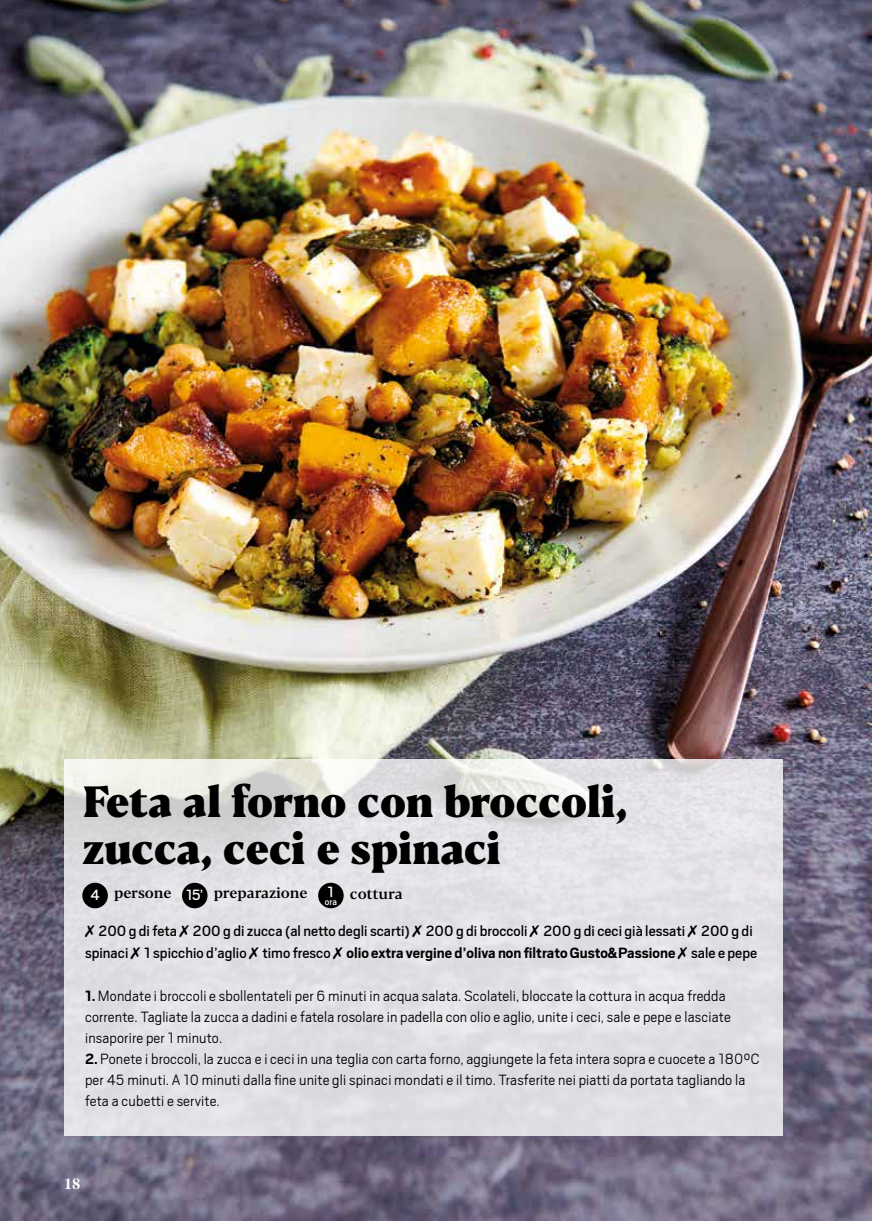
<style>
.page{position:relative;width:872px;height:1221px;background:#fff}
.page>*{position:absolute;margin:0;border:0;box-sizing:border-box;transform-origin:0 0}
.t1{font:800 43.5px/46.5px "Blacker Text";letter-spacing:-.01em;color:#000;scale:.96 1}
.t2{font:300 16.5px/21px "Scout";letter-spacing:.01em;color:#000}
.t3{font:16.5px/21.6px "Scout";color:#000}
.t4{font:16.5px "Scout";color:#fff}
.t5{font:500 15px "Blacker Text";color:#000}
.t6{font:500 15px "Blacker Text";letter-spacing:-.02em;color:#000}
.t7{font:700 15px "Stardos Stencil";color:#fff}
.t8{font:10.5px "Scout";color:#fff}
.s1{font-family:"Scout";font-weight:400;font-size:16.5px;color:#fff}
.s2{font-weight:700}
</style>
<div class="page">
<img style="left:0;top:0;width:872px;height:1220px">
<svg style="left:64px;top:759px;width:718px;height:376px;background:#e1e0e4"></svg>
<div style="left:82px;top:882px;width:26px;height:26px;background:#000;border-radius:50%"></div>
<div style="left:318px;top:882px;width:26px;height:26px;background:#000;border-radius:50%"></div>
<div style="left:182px;top:882px;width:25px;height:26px;background:#000;border-radius:50%"></div>
<h1 class="t1" style="left:82px;top:781px;width:569px">Feta al forno con broccoli, zucca, ceci e spinaci</h1>
<p class="t5" style="left:90px;top:883px;width:82px"><span class="s1">4</span> persone</p>
<p class="t4" style="left:328px;top:881px;width:8px">1</p>
<p class="t8" style="left:325px;top:894px;width:14px">ora</p>
<p class="t6" style="left:186px;top:883px;width:123px"><span class="s1">15’</span> preparazione</p>
<p class="t5" style="left:350px;top:884px;width:54px">cottura</p>
<p class="t3" style="left:85px;top:919px;width:673px">✗ 200 g di feta ✗ 200 g di zucca (al netto degli scarti) ✗ 200 g di broccoli ✗ 200 g di ceci già lessati ✗ 200 g di spinaci ✗ 1 spicchio d’aglio ✗ timo fresco ✗ <span class="s2">olio extra vergine d’oliva non filtrato Gusto&amp;Passione</span> ✗ sale e pepe</p>
<p class="t2" style="left:85px;top:984px;width:647px"><span class="s2">1.</span> Mondate i broccoli e sbollentateli per 6 minuti in acqua salata. Scolateli, bloccate la cottura in acqua fredda corrente. Tagliate la zucca a dadini e fatela rosolare in padella con olio e aglio, unite i ceci, sale e pepe e lasciate insaporire per 1 minuto.</p>
<p class="t2" style="left:85px;top:1047px;width:676px"><span class="s2">2.</span> Ponete i broccoli, la zucca e i ceci in una teglia con carta forno, aggiungete la feta intera sopra e cuocete a 180°C per 45 minuti. A 10 minuti dalla fine unite gli spinaci mondati e il timo. Trasferite nei piatti da portata tagliando la feta a cubetti e servite.</p>
<p class="t7" style="left:64px;top:1174px;width:18px">18</p>
</div>
